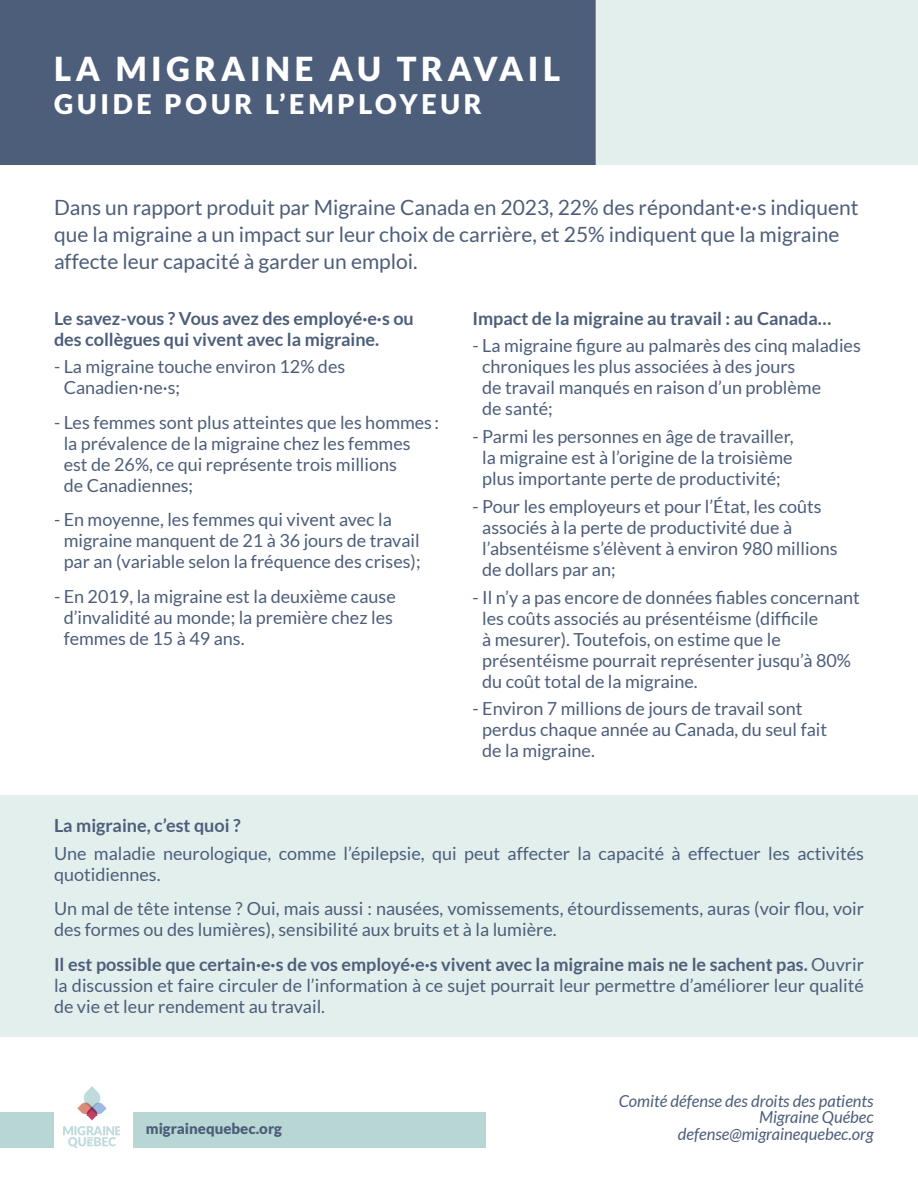
<style>
.page{position:relative;width:918px;height:1188px;background:#fff}
.page>*{position:absolute;margin:0;border:0;box-sizing:border-box;transform-origin:0 0}
.t1{font:900 33px "Lato";letter-spacing:.14em;color:#fff}
.t2{font:900 27px "Lato";letter-spacing:.14em;color:#fff}
.t3{font:21px/27px "Lato";color:#4d5e7a}
.t4{font:18px/21px "Lato";color:#4d5e7a}
.t5{font:700 18px/21px "Lato";color:#4d5e7a}
.t6{font:italic 16.5px/16.5px "Lato";color:#4d5e7a;text-align:right}
.t7{font:900 15px "Lato";color:#4d5e7a}
.s1{font-weight:700}
</style>
<div class="page">
<div style="left:0;top:1112px;width:54px;height:36px;background:#b8d7d4"></div>
<div style="left:134px;top:1112px;width:352px;height:36px;background:#b8d7d4"></div>
<img style="left:64px;top:1086px;width:56px;height:62px">
<div style="left:0;top:795px;width:918px;height:242px;background:#e2efed"></div>
<div style="left:0;top:0;width:595px;height:164px;background:#4d5e7a"></div>
<div style="left:595px;top:0;width:323px;height:164px;background:#e2efed"></div>
<h1 class="t1" style="left:54px;top:49px;width:508px">LA MIGRAINE AU TRAVAIL</h1>
<h2 class="t2" style="left:54px;top:88px;width:429px">GUIDE POUR L’EMPLOYEUR</h2>
<p class="t3" style="left:54px;top:194px;width:806px">Dans un rapport produit par Migraine Canada en 2023, 22% des répondant·e·s indiquent que la migraine a un impact sur leur choix de carrière, et 25% indiquent que la migraine affecte leur capacité à garder un emploi.</p>
<p class="t5" style="left:54px;top:307px;width:361px">Le savez-vous ? Vous avez des employé·e·s ou des collègues qui vivent avec la migraine.</p>
<p class="t4" style="left:64px;top:356px;width:283px;text-indent:-10px">- La migraine touche environ 12% des<br>Canadien·ne·s;</p>
<p class="t4" style="left:64px;top:412px;width:377px;text-indent:-10px">- Les femmes sont plus atteintes que les hommes : la prévalence de la migraine chez les femmes est de 26%, ce qui représente trois millions<br>de Canadiennes;</p>
<p class="t4" style="left:64px;top:509px;width:358px;text-indent:-10px">- En moyenne, les femmes qui vivent avec la migraine manquent de 21 à 36 jours de travail par an (variable selon la fréquence des crises);</p>
<p class="t4" style="left:64px;top:586px;width:334px;text-indent:-10px">- En 2019, la migraine est la deuxième cause d’invalidité au monde; la première chez les femmes de 15 à 49 ans.</p>
<p class="t5" style="left:472px;top:307px;width:360px">Impact de la migraine au travail : au Canada…</p>
<p class="t4" style="left:482px;top:335px;width:380px;text-indent:-10px">- La migraine figure au palmarès des cinq maladies chroniques les plus associées à des jours<br>de travail manqués en raison d’un problème<br>de santé;</p>
<p class="t4" style="left:472px;top:426px;width:323px;text-align:center">- Parmi les personnes en âge de travailler, la migraine est à l’origine de la troisième plus importante perte de productivité;</p>
<p class="t4" style="left:482px;top:496px;width:357px;text-indent:-10px">- Pour les employeurs et pour l’État, les coûts associés à la perte de productivité due à l’absentéisme s’élèvent à environ 980 millions de dollars par an;</p>
<p class="t4" style="left:482px;top:587px;width:379px;text-indent:-10px">- Il n’y a pas encore de données fiables concernant les coûts associés au présentéisme (difficile<br>à mesurer). Toutefois, on estime que le présentéisme pourrait représenter jusqu’à 80% du coût total de la migraine.</p>
<p class="t4" style="left:482px;top:698px;width:347px;text-indent:-10px">- Environ 7 millions de jours de travail sont perdus chaque année au Canada, du seul fait de la migraine.</p>
<p class="t5" style="left:54px;top:815px;width:188px">La migraine, c’est quoi ?</p>
<p class="t4" style="left:54px;top:842px;width:812px">Une maladie neurologique, comme l’épilepsie, qui peut affecter la capacité à effectuer les activités quotidiennes.</p>
<p class="t4" style="left:54px;top:898px;width:811px">Un mal de tête intense ? Oui, mais aussi : nausées, vomissements, étourdissements, auras (voir flou, voir des formes ou des lumières), sensibilité aux bruits et à la lumière.</p>
<p class="t4" style="left:54px;top:953px;width:812px;text-align:justify"><span class="s1">Il est possible que certain·e·s de vos employé·e·s vivent avec la migraine mais ne le sachent pas.</span> Ouvrir la discussion et faire circuler de l’information à ce sujet pourrait leur permettre d’améliorer leur qualité de vie et leur rendement au travail.</p>
<p class="t7" style="left:146px;top:1120px;width:138px">migrainequebec.org</p>
<p class="t6" style="left:619px;top:1093px;width:257px">Comité défense des droits des patients<br>Migraine Québec defense@migrainequebec.org</p>
</div>
